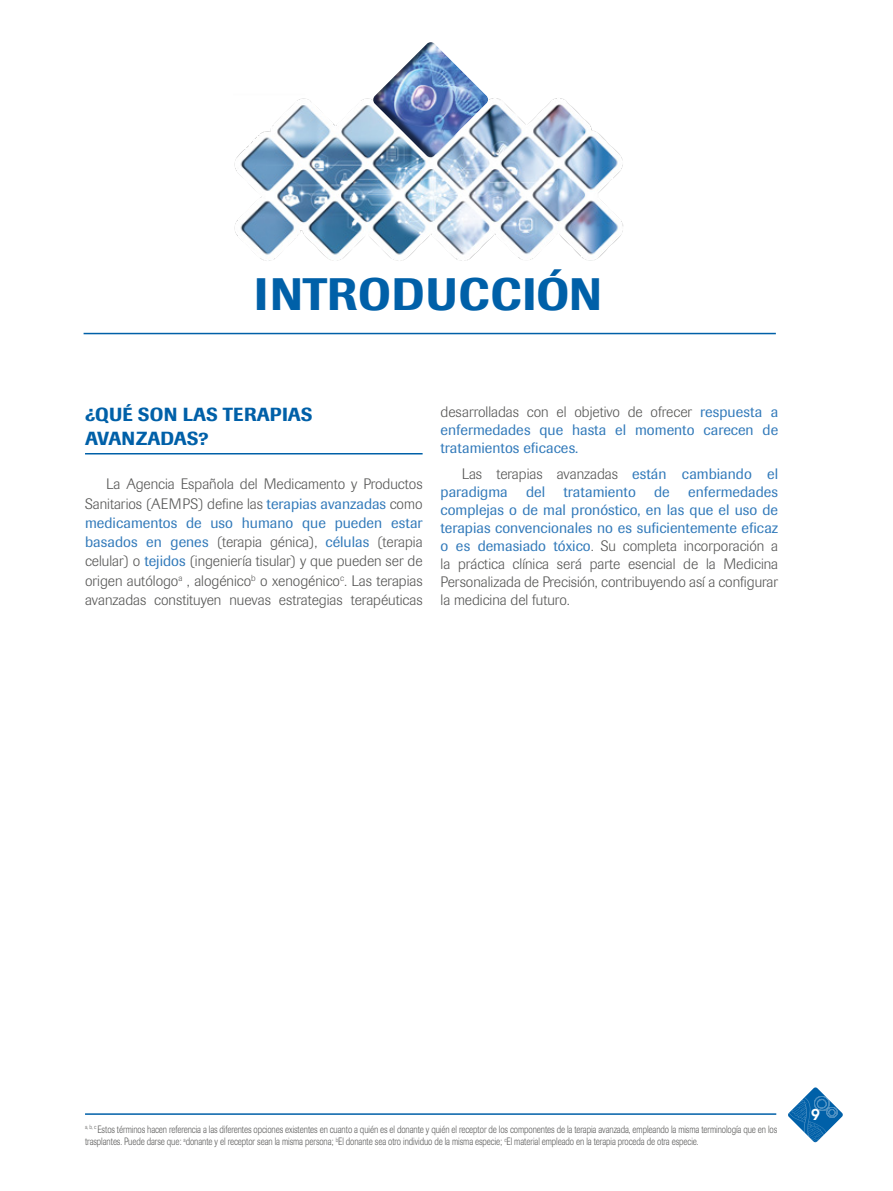
<style>
.page{position:relative;width:893px;height:1191px;background:#fff}
.page>*{position:absolute;margin:0;border:0;box-sizing:border-box;transform-origin:0 0}
.t1{font:500 45px "Imago";letter-spacing:.02em;color:#0060a8}
.t2{font:500 18.75px/24px "Imago";color:#0060a8}
.t3{font:300 15px/18px "Imago";color:#575756;text-align:justify}
.t4{font:15px/18px "Imago";color:#327aba;text-align:justify}
.t5{font:700 15px "Sharp Sans No 2";color:#fff}
.t6{font:300 10.5px/12.6px "Imago";letter-spacing:-.01em;color:#575756;scale:.81 1}
.s1{font-weight:400;color:#327aba}
.s2{font-weight:300;color:#575756}
</style>
<div class="page">
<hr style="left:85px;top:1113px;width:691px;height:1px;background:#0060a8">
<svg style="left:788px;top:1087px;width:55px;height:56px"></svg>
<hr style="left:85px;top:453px;width:338px;height:1px;background:#0060a8">
<hr style="left:84px;top:333px;width:692px;height:1px;background:#0060a8">
<img style="left:234px;top:98px;width:389px;height:163px">
<img style="left:370px;top:42px;width:124px;height:120px">
<h1 class="t1" style="left:254px;top:267px;width:349px">INTRODUCCIÓN</h1>
<p class="t2" style="left:85px;top:402px;width:229px">¿QUÉ SON LAS TERAPIAS<br>AVANZADAS?</p>
<p class="t3" style="left:85px;top:475px;width:339px;line-height:19.4px;text-indent:21px">La Agencia Española del Medicamento y Productos Sanitarios (AEMPS) define las <span class="s1">terapias avanzadas</span> como <span class="s1">medicamentos de uso humano que pueden estar basados en genes</span> (terapia génica), <span class="s1">células</span> (terapia celular) o <span class="s1">tejidos</span> (ingeniería tisular) y que pueden ser de origen autólogo<sup>a</sup> , alogénico<sup>b</sup> o xenogénico<sup>c</sup>. Las terapias avanzadas constituyen nuevas estrategias terapéuticas</p>
<p class="t4" style="left:441px;top:403px;width:339px"><span class="s2">desarrolladas con el objetivo de ofrecer</span> respuesta a enfermedades que hasta el momento carecen de tratamientos eficaces.</p>
<p class="t3" style="left:441px;top:465px;width:339px;text-indent:21px">Las terapias avanzadas <span class="s1">están cambiando el paradigma del tratamiento de enfermedades complejas o de mal pronóstico, en las que el uso de terapias convencionales no es suficientemente eficaz o es demasiado tóxico</span>. Su completa incorporación a la práctica clínica será parte esencial de la Medicina Personalizada de Precisión, contribuyendo así a configurar la medicina del futuro.</p>
<p class="t6" style="left:85px;top:1123px;width:856px"><sup>a,</sup> <sup>b,</sup> <sup>c</sup> Estos términos hacen referencia a las diferentes opciones existentes en cuanto a quién es el donante y quién el receptor de los componentes de la terapia avanzada, empleando la misma terminología que en los trasplantes. Puede darse que: <sup>a</sup>donante y el receptor sean la misma persona; <sup>b</sup>El donante sea otro individuo de la misma especie; <sup>c</sup>El material empleado en la terapia proceda de otra especie.</p>
<p class="t5" style="left:811px;top:1102px;width:10px">9</p>
</div>
